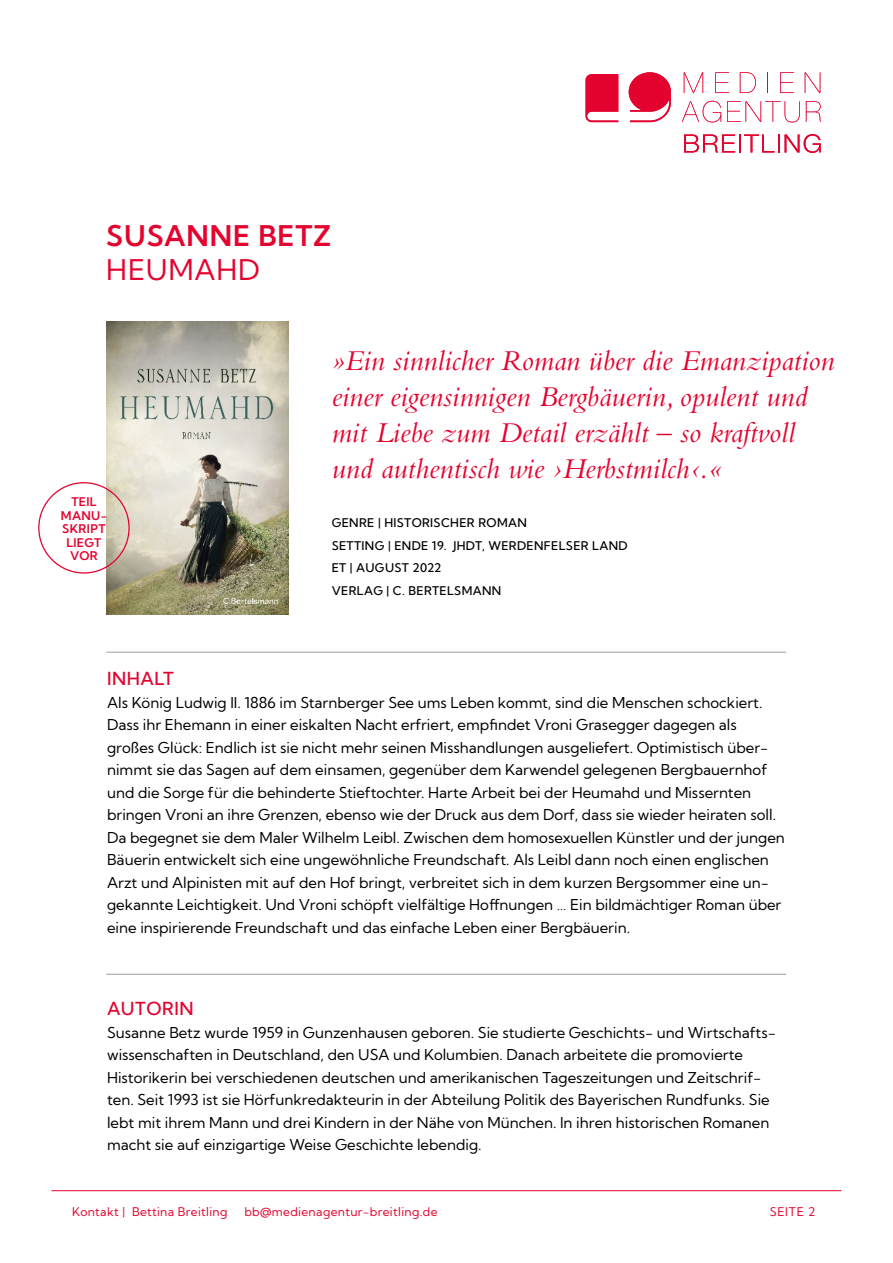
<style>
.page{position:relative;width:893px;height:1263px;background:#fff}
.page>*{position:absolute;margin:0;border:0;box-sizing:border-box;transform-origin:0 0}
.t1{font:italic 30px/36px "Bembo Std";color:#e4032f}
.t2{font:600 28.5px "Kumbh Sans";letter-spacing:.03em;color:#e4032f}
.t3{font:28.5px "Kumbh Sans";letter-spacing:.03em;color:#e4032f}
.t4{font:500 18px "Kumbh Sans";letter-spacing:.03em;color:#e4032f}
.t5{font:15px/22.5px "Kumbh Sans";color:#000}
.t6{font:500 12px/22.5px "Kumbh Sans";letter-spacing:.03em;color:#000}
.t7{font:12px "Kumbh Sans";letter-spacing:.03em;color:#e4032f}
.t8{font:600 12px/13.5px "Kumbh Sans";letter-spacing:.03em;color:#e4032f;text-align:center}
</style>
<div class="page">
<hr style="left:51px;top:1190px;width:791px;height:1px;background:#e4032f">
<hr style="left:106px;top:652px;width:680px;height:1px;background:#9d9d9c">
<hr style="left:106px;top:974px;width:680px;height:1px;background:#9d9d9c">
<img style="left:106px;top:321px;width:183px;height:293px">
<svg style="left:586px;top:74px;width:32px;height:48px"></svg>
<svg style="left:629px;top:72px;width:42px;height:50px"></svg>
<svg style="left:684px;top:72px;width:19px;height:21px"></svg>
<svg style="left:715px;top:72px;width:14px;height:21px"></svg>
<svg style="left:740px;top:72px;width:16px;height:21px"></svg>
<svg style="left:767px;top:72px;width:1px;height:21px"></svg>
<svg style="left:780px;top:72px;width:14px;height:21px"></svg>
<svg style="left:805px;top:72px;width:15px;height:21px"></svg>
<svg style="left:682px;top:101px;width:39px;height:21px"></svg>
<svg style="left:727px;top:101px;width:73px;height:21px"></svg>
<svg style="left:806px;top:101px;width:15px;height:21px"></svg>
<svg style="left:684px;top:134px;width:95px;height:18px"></svg>
<svg style="left:785px;top:134px;width:36px;height:19px"></svg>
<h2 class="t2" style="left:106px;top:218px;width:226px">SUSANNE BETZ</h2>
<h2 class="t3" style="left:106px;top:252px;width:155px">HEUMAHD</h2>
<p class="t8" style="left:61px;top:495px;width:48px">TEIL<br>MANU-<br>SKRIPT<br>LIEGT<br>VOR</p>
<h1 class="t1" style="left:332px;top:342px;width:504px">»Ein sinnlicher Roman über die Emanzipation einer eigensinnigen Bergbäuerin, opulent und mit Liebe zum Detail erzählt – so kraftvoll und authentisch wie ›Herbstmilch‹.«</h1>
<p class="t6" style="left:332px;top:511px;width:297px">GENRE | HISTORISCHER ROMAN<br>SETTING | ENDE 19. JHDT, WERDENFELSER LAND<br>ET | AUGUST 2022<br>VERLAG | C. BERTELSMANN</p>
<p class="t4" style="left:107px;top:668px;width:68px">INHALT</p>
<p class="t5" style="left:107px;top:691px;width:679px">Als König Ludwig II. 1886 im Starnberger See ums Leben kommt, sind die Menschen schockiert.<br>Dass ihr Ehemann in einer eiskalten Nacht erfriert, empfindet Vroni Grasegger dagegen als großes Glück: Endlich ist sie nicht mehr seinen Misshandlungen ausgeliefert. Optimistisch über&shy;nimmt sie das Sagen auf dem einsamen, gegenüber dem Karwendel gelegenen Bergbauernhof und die Sorge für die behinderte Stieftochter. Harte Arbeit bei der Heumahd und Missernten bringen Vroni an ihre Grenzen, ebenso wie der Druck aus dem Dorf, dass sie wieder heiraten soll.<br>Da begegnet sie dem Maler Wilhelm Leibl. Zwischen dem homosexuellen Künstler und der jungen Bäuerin entwickelt sich eine ungewöhnliche Freundschaft. Als Leibl dann noch einen englischen Arzt und Alpinisten mit auf den Hof bringt, verbreitet sich in dem kurzen Bergsommer eine un&shy;gekannte Leichtigkeit. Und Vroni schöpft vielfältige Hoffnungen … Ein bildmächtiger Roman über eine inspirierende Freundschaft und das einfache Leben einer Bergbäuerin.</p>
<p class="t4" style="left:107px;top:997px;width:88px">AUTORIN</p>
<p class="t5" style="left:107px;top:1021px;width:670px">Susanne Betz wurde 1959 in Gunzenhausen geboren. Sie studierte Geschichts- und Wirtschafts&shy;wissenschaften in Deutschland, den USA und Kolumbien. Danach arbeitete die promovierte Historikerin bei verschiedenen deutschen und amerikanischen Tageszeitungen und Zeitschrif&shy;ten. Seit 1993 ist sie Hörfunkredakteurin in der Abteilung Politik des Bayerischen Rundfunks. Sie lebt mit ihrem Mann und drei Kindern in der Nähe von München. In ihren historischen Romanen macht sie auf einzigartige Weise Geschichte lebendig.</p>
<p class="t7" style="left:72px;top:1204px;width:157px">Kontakt | Bettina Breitling</p>
<p class="t7" style="left:244px;top:1204px;width:195px">bb@medienagentur-breitling.de</p>
<p class="t7" style="left:770px;top:1204px;width:47px">SEITE 2</p>
</div>
